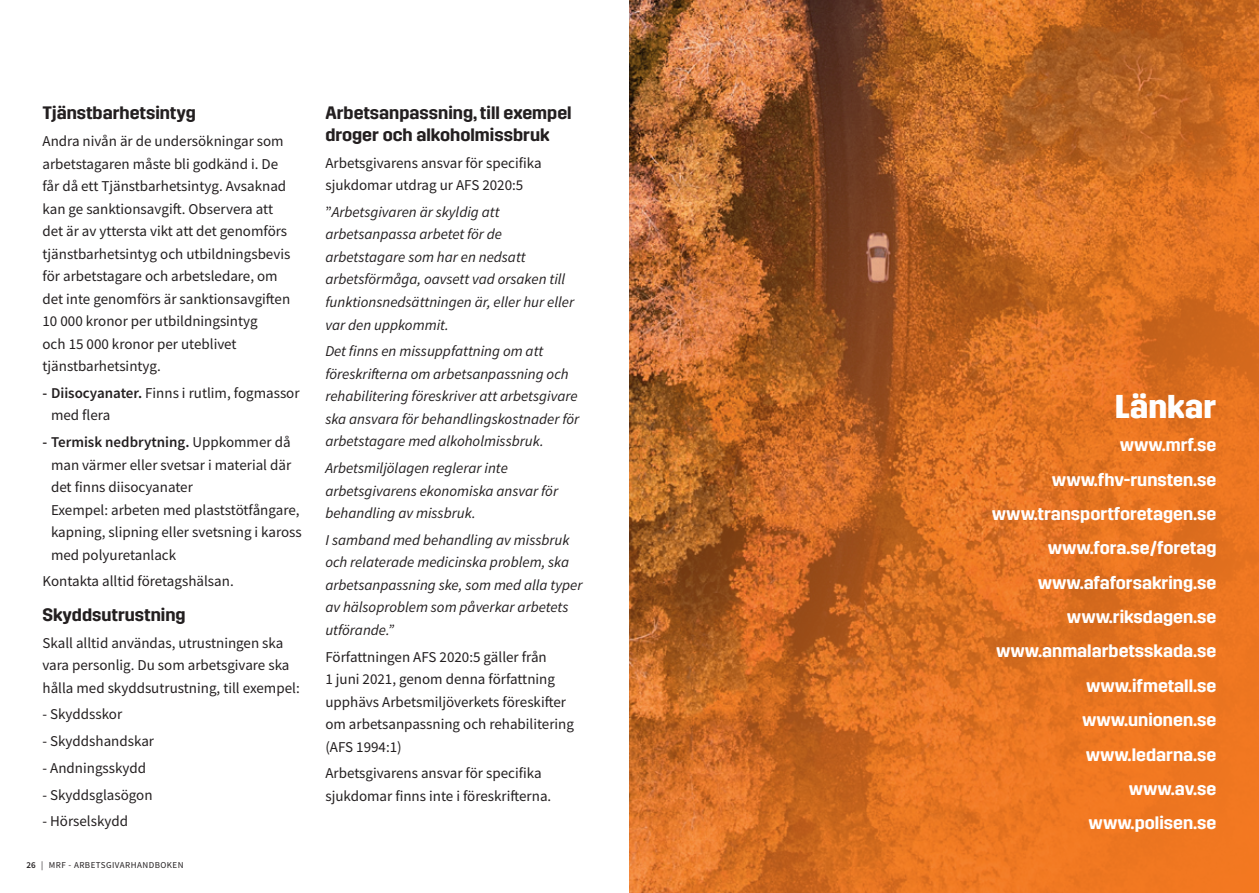
<style>
.page{position:relative;width:1259px;height:893px;background:#fff}
.page>*{position:absolute;margin:0;border:0;box-sizing:border-box;transform-origin:0 0}
.t1{font:700 33px "Trim";color:#fff}
.t2{font:600 18px/34.3px "Trim";color:#fff;text-align:right}
.t3{font:600 18px/21.6px "Trim";color:#231f20}
.t4{font:15px/22.5px "Source Sans Pro";color:#231f20}
.t5{font:italic 15px/22.5px "Source Sans Pro";color:#231f20}
.t6{font:9px "Source Sans Pro";letter-spacing:.05em;color:#231f20}
.s1{font-weight:600}
.s2{font-style:normal}
</style>
<div class="page">
<svg style="left:629px;top:0;width:630px;height:893px;background:#c66825"></svg>
<p class="t3" style="left:43px;top:103px;width:155px">Tjänstbarhetsintyg</p>
<p class="t4" style="left:43px;top:130px;width:249px">Andra nivån är de undersökningar som arbetstagaren måste bli godkänd i. De får då ett Tjänstbarhetsintyg. Avsaknad kan ge sanktionsavgift. Observera att det är av yttersta vikt att det genomförs tjänstbarhetsintyg och utbildningsbevis för arbetstagare och arbetsledare, om det inte genomförs är sanktionsavgiften 10 000 kronor per utbildningsintyg<br>och 15 000 kronor per uteblivet tjänstbarhetsintyg.</p>
<p class="t4" style="left:51px;top:382px;width:250px;text-indent:-9px"><span class="s1">- Diisocyanater.</span> Finns i rutlim, fogmassor med flera</p>
<p class="t4" style="left:51px;top:431px;width:252px;text-indent:-9px"><span class="s1">- Termisk nedbrytning.</span> Uppkommer då man värmer eller svetsar i material där det finns diisocyanater<br>Exempel: arbeten med plaststötfångare, kapning, slipning eller svetsning i kaross med polyuretanlack</p>
<p class="t4" style="left:43px;top:570px;width:193px">Kontakta alltid företagshälsan.</p>
<p class="t3" style="left:43px;top:604px;width:145px">Skyddsutrustning</p>
<p class="t4" style="left:43px;top:631px;width:259px">Skall alltid användas, utrustningen ska vara personlig. Du som arbetsgivare ska hålla med skyddsutrustning, till exempel:</p>
<p class="t4" style="left:43px;top:703px;width:81px">- Skyddsskor</p>
<p class="t4" style="left:43px;top:730px;width:113px">- Skyddshandskar</p>
<p class="t4" style="left:43px;top:756px;width:105px">- Andningsskydd</p>
<p class="t4" style="left:43px;top:783px;width:112px">- Skyddsglasögon</p>
<p class="t4" style="left:43px;top:810px;width:87px">- Hörselskydd</p>
<p class="t6" style="left:27px;top:859px;width:158px"><span class="s1">26</span> | MRF - ARBETSGIVARHANDBOKEN</p>
<p class="t3" style="left:325px;top:103px;width:248px">Arbetsanpassning, till exempel droger och alkoholmissbruk</p>
<p class="t4" style="left:325px;top:151px;width:218px">Arbetsgivarens ansvar för specifika sjukdomar utdrag ur AFS 2020:5</p>
<p class="t5" style="left:325px;top:201px;width:250px"><span class="s2">”</span>Arbetsgivaren är skyldig att arbetsanpassa arbetet för de arbetstagare som har en nedsatt arbetsförmåga, oavsett vad orsaken till funktionsnedsättningen är, eller hur eller var den uppkommit.</p>
<p class="t5" style="left:325px;top:340px;width:255px">Det finns en missuppfattning om att föreskrifterna om arbetsanpassning och rehabilitering föreskriver att arbetsgivare ska ansvara för behandlingskostnader för arbetstagare med alkoholmissbruk.</p>
<p class="t5" style="left:325px;top:457px;width:234px">Arbetsmiljölagen reglerar inte arbetsgivarens ekonomiska ansvar för behandling av missbruk.</p>
<p class="t5" style="left:325px;top:528px;width:259px">I samband med behandling av missbruk och relaterade medicinska problem, ska arbetsanpassning ske, som med alla typer av hälsoproblem som påverkar arbetets utförande.”</p>
<p class="t4" style="left:325px;top:645px;width:250px">Författningen AFS 2020:5 gäller från<br>1 juni 2021, genom denna författning upphävs Arbetsmiljöverkets föreskifter om arbetsanpassning och rehabilitering (AFS 1994:1)</p>
<p class="t4" style="left:325px;top:762px;width:227px">Arbetsgivarens ansvar för specifika sjukdomar finns inte i föreskrifterna.</p>
<h1 class="t1" style="left:1114px;top:387px;width:103px">Länkar</h1>
<p class="t2" style="left:992px;top:428px;width:226px">www.mrf.se www.fhv-runsten.se www.transportforetagen.se www.fora.se/foretag www.afaforsakring.se www.riksdagen.se www.anmalarbetsskada.se www.ifmetall.se www.unionen.se www.ledarna.se<br>www.av.se<br>www.polisen.se</p>
</div>
